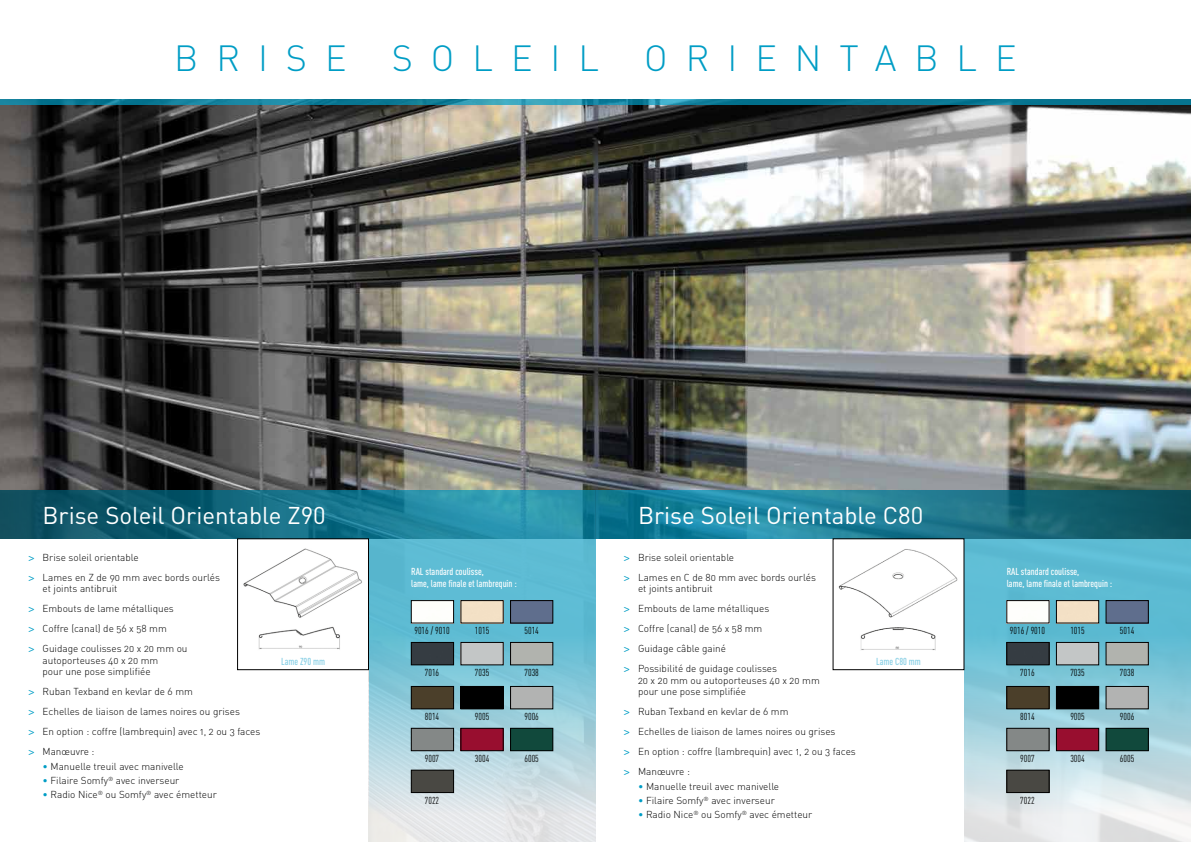
<style>
.page{position:relative;width:1191px;height:842px;background:#fff}
.page>*{position:absolute;margin:0;border:0;box-sizing:border-box;transform-origin:0 0}
.t1{font:36px "DIN Light Alternate";letter-spacing:.5em;color:#009dc5}
.t2{font:24px "DIN";color:#fff}
.t3{font:10px/20px "DIN Light Alternate";color:#000}
.t4{font:10px "DIN Cond";color:#000}
.t5{font:500 10px/11.5px "DIN Cond";color:#fff}
.t6{font:500 10px "DIN Cond";color:#85cee4}
.s1{font-family:"DIN Alternate";font-weight:700;color:#009dc5}
.s2{color:#009dc5}
</style>
<div class="page">
<img style="left:368px;top:539px;width:227px;height:303px">
<img style="left:0;top:105px;width:1191px;height:385px">
<svg style="left:964px;top:539px;width:227px;height:275px;background:#89c7d7"></svg>
<svg style="left:369px;top:539px;width:226px;height:275px;background:#89c7d8"></svg>
<svg style="left:0;top:490px;width:595px;height:49px;background:#187187"></svg>
<svg style="left:595px;top:490px;width:596px;height:49px;background:#19748a"></svg>
<img style="left:413px;top:602px;width:39px;height:19px">
<div style="left:411px;top:600px;width:43px;height:23px;border:1px solid #000"></div>
<img style="left:463px;top:602px;width:38px;height:19px">
<div style="left:461px;top:600px;width:42px;height:23px;border:1px solid #000"></div>
<img style="left:512px;top:602px;width:39px;height:19px">
<div style="left:510px;top:600px;width:43px;height:23px;border:1px solid #000"></div>
<img style="left:413px;top:644px;width:39px;height:19px">
<div style="left:411px;top:642px;width:43px;height:23px;border:1px solid #000"></div>
<img style="left:463px;top:644px;width:38px;height:19px">
<div style="left:461px;top:642px;width:42px;height:23px;border:1px solid #000"></div>
<img style="left:512px;top:644px;width:39px;height:19px">
<div style="left:510px;top:642px;width:43px;height:23px;border:1px solid #000"></div>
<img style="left:413px;top:688px;width:39px;height:19px">
<div style="left:411px;top:686px;width:43px;height:23px;border:1px solid #000"></div>
<img style="left:463px;top:688px;width:38px;height:19px">
<div style="left:461px;top:686px;width:42px;height:23px;border:1px solid #000"></div>
<img style="left:512px;top:688px;width:39px;height:19px">
<div style="left:510px;top:686px;width:43px;height:23px;border:1px solid #000"></div>
<img style="left:413px;top:730px;width:39px;height:19px">
<div style="left:411px;top:728px;width:43px;height:23px;border:1px solid #000"></div>
<img style="left:463px;top:730px;width:38px;height:19px">
<div style="left:461px;top:728px;width:42px;height:23px;border:1px solid #000"></div>
<img style="left:512px;top:730px;width:39px;height:19px">
<div style="left:510px;top:728px;width:43px;height:23px;border:1px solid #000"></div>
<img style="left:413px;top:772px;width:39px;height:19px">
<div style="left:411px;top:770px;width:43px;height:23px;border:1px solid #000"></div>
<img style="left:1008px;top:602px;width:39px;height:19px">
<div style="left:1006px;top:600px;width:43px;height:23px;border:1px solid #000"></div>
<img style="left:1058px;top:602px;width:38px;height:19px">
<div style="left:1056px;top:600px;width:42px;height:23px;border:1px solid #000"></div>
<img style="left:1108px;top:602px;width:38px;height:19px">
<div style="left:1106px;top:600px;width:42px;height:23px;border:1px solid #000"></div>
<img style="left:1008px;top:644px;width:39px;height:19px">
<div style="left:1006px;top:642px;width:43px;height:23px;border:1px solid #000"></div>
<img style="left:1058px;top:644px;width:38px;height:19px">
<div style="left:1056px;top:642px;width:42px;height:23px;border:1px solid #000"></div>
<img style="left:1108px;top:644px;width:38px;height:19px">
<div style="left:1106px;top:642px;width:42px;height:23px;border:1px solid #000"></div>
<img style="left:1008px;top:688px;width:39px;height:19px">
<div style="left:1006px;top:686px;width:43px;height:23px;border:1px solid #000"></div>
<img style="left:1058px;top:688px;width:38px;height:19px">
<div style="left:1056px;top:686px;width:42px;height:23px;border:1px solid #000"></div>
<img style="left:1108px;top:688px;width:38px;height:19px">
<div style="left:1106px;top:686px;width:42px;height:23px;border:1px solid #000"></div>
<img style="left:1008px;top:730px;width:39px;height:19px">
<div style="left:1006px;top:728px;width:43px;height:23px;border:1px solid #000"></div>
<img style="left:1058px;top:730px;width:38px;height:19px">
<div style="left:1056px;top:728px;width:42px;height:23px;border:1px solid #000"></div>
<img style="left:1108px;top:730px;width:38px;height:19px">
<div style="left:1106px;top:728px;width:42px;height:23px;border:1px solid #000"></div>
<img style="left:1008px;top:772px;width:39px;height:19px">
<div style="left:1006px;top:770px;width:43px;height:23px;border:1px solid #000"></div>
<svg style="left:0;top:99px;width:1191px;height:6px;background:#127f9a"></svg>
<img style="left:243px;top:548px;width:119px;height:102px">
<div style="left:237px;top:539px;width:131px;height:131px;border:1px solid #000"></div>
<img style="left:838px;top:549px;width:120px;height:101px">
<h1 class="t1" style="left:174px;top:36px;width:174px">BRISE</h1>
<h1 class="t1" style="left:392px;top:36px;width:209px">SOLEIL</h1>
<h1 class="t1" style="left:644px;top:36px;width:374px">ORIENTABLE</h1>
<h2 class="t2" style="left:43px;top:501px;width:285px">Brise Soleil Orientable Z90</h2>
<h2 class="t2" style="left:638px;top:501px;width:287px">Brise Soleil Orientable C80</h2>
<p class="t3" style="left:28px;top:547px;width:193px"><span class="s1">&gt;</span> Brise soleil orientable<br><span class="s1">&gt;</span> Lames en Z de 90 mm avec bords ourlés</p>
<p class="t3" style="left:28px;top:579px;width:161px;text-indent:14px">et joints antibruit<br><span class="s1">&gt;</span> Embouts de lame métalliques<br><span class="s1">&gt;</span> Coffre (canal) de 56 x 58 mm<br><span class="s1">&gt;</span> Guidage coulisses 20 x 20 mm ou</p>
<p class="t3" style="left:43px;top:654px;width:117px;line-height:11.5px">autoporteuses 40 x 20 mm pour une pose simplifiée</p>
<p class="t3" style="left:28px;top:682px;width:233px"><span class="s1">&gt;</span> Ruban Texband en kevlar de 6 mm<br><span class="s1">&gt;</span> Echelles de liaison de lames noires ou grises<br><span class="s1">&gt;</span> En option : coffre (lambrequin) avec 1, 2 ou 3 faces <span class="s1">&gt;</span> Manœuvre :</p>
<p class="t3" style="left:43px;top:756px;width:143px"><span class="s2">•</span> Manuelle treuil avec manivelle</p>
<p class="t3" style="left:43px;top:770px;width:138px"><span class="s2">•</span> Filaire Somfy<sup>®</sup> avec inverseur</p>
<p class="t3" style="left:43px;top:785px;width:176px"><span class="s2">•</span> Radio Nice<sup>®</sup> ou Somfy<sup>®</sup> avec émetteur</p>
<p class="t3" style="left:624px;top:547px;width:194px"><span class="s1">&gt;</span> Brise soleil orientable<br><span class="s1">&gt;</span> Lames en C de 80 mm avec bords ourlés</p>
<p class="t3" style="left:624px;top:579px;width:155px;text-indent:14px">et joints antibruit<br><span class="s1">&gt;</span> Embouts de lame métalliques <span class="s1">&gt;</span> Coffre (canal) de 56 x 58 mm<br><span class="s1">&gt;</span> Guidage câble gainé<br><span class="s1">&gt;</span> Possibilité de guidage coulisses</p>
<p class="t3" style="left:638px;top:674px;width:183px;line-height:11.5px">20 x 20 mm ou autoporteuses 40 x 20 mm pour une pose simplifiée</p>
<p class="t3" style="left:624px;top:702px;width:233px"><span class="s1">&gt;</span> Ruban Texband en kevlar de 6 mm<br><span class="s1">&gt;</span> Echelles de liaison de lames noires ou grises<br><span class="s1">&gt;</span> En option : coffre (lambrequin) avec 1, 2 ou 3 faces <span class="s1">&gt;</span> Manœuvre :</p>
<p class="t3" style="left:638px;top:776px;width:143px"><span class="s2">•</span> Manuelle treuil avec manivelle</p>
<p class="t3" style="left:638px;top:790px;width:138px"><span class="s2">•</span> Filaire Somfy<sup>®</sup> avec inverseur</p>
<p class="t3" style="left:638px;top:805px;width:176px"><span class="s2">•</span> Radio Nice<sup>®</sup> ou Somfy<sup>®</sup> avec émetteur</p>
<p class="t5" style="left:411px;top:566px;width:107px">RAL standard coulisse,<br>lame, lame finale et lambrequin :</p>
<p class="t4" style="left:414px;top:625px;width:37px">9016 / 9010</p>
<p class="t4" style="left:475px;top:625px;width:16px">1015</p>
<p class="t4" style="left:524px;top:625px;width:16px">5014</p>
<p class="t4" style="left:425px;top:667px;width:16px">7016</p>
<p class="t4" style="left:475px;top:667px;width:16px">7035</p>
<p class="t4" style="left:524px;top:667px;width:16px">7038</p>
<p class="t4" style="left:425px;top:711px;width:16px">8014</p>
<p class="t4" style="left:475px;top:711px;width:16px">9005</p>
<p class="t4" style="left:524px;top:711px;width:16px">9006</p>
<p class="t4" style="left:425px;top:752px;width:16px">9007</p>
<p class="t4" style="left:475px;top:752px;width:16px">3004</p>
<p class="t4" style="left:524px;top:752px;width:16px">6005</p>
<p class="t4" style="left:425px;top:794px;width:16px">7022</p>
<p class="t6" style="left:281px;top:656px;width:45px">Lame Z90 mm</p>
<p class="t6" style="left:876px;top:656px;width:46px">Lame C80 mm</p>
<p class="t5" style="left:1006px;top:566px;width:107px">RAL standard coulisse,<br>lame, lame finale et lambrequin :</p>
<p class="t4" style="left:1010px;top:625px;width:37px">9016 / 9010</p>
<p class="t4" style="left:1070px;top:625px;width:16px">1015</p>
<p class="t4" style="left:1120px;top:625px;width:16px">5014</p>
<p class="t4" style="left:1020px;top:667px;width:16px">7016</p>
<p class="t4" style="left:1070px;top:667px;width:16px">7035</p>
<p class="t4" style="left:1120px;top:667px;width:16px">7038</p>
<p class="t4" style="left:1020px;top:711px;width:16px">8014</p>
<p class="t4" style="left:1070px;top:711px;width:16px">9005</p>
<p class="t4" style="left:1120px;top:711px;width:16px">9006</p>
<p class="t4" style="left:1020px;top:752px;width:16px">9007</p>
<p class="t4" style="left:1070px;top:752px;width:16px">3004</p>
<p class="t4" style="left:1120px;top:752px;width:16px">6005</p>
<p class="t4" style="left:1020px;top:794px;width:16px">7022</p>
</div>
